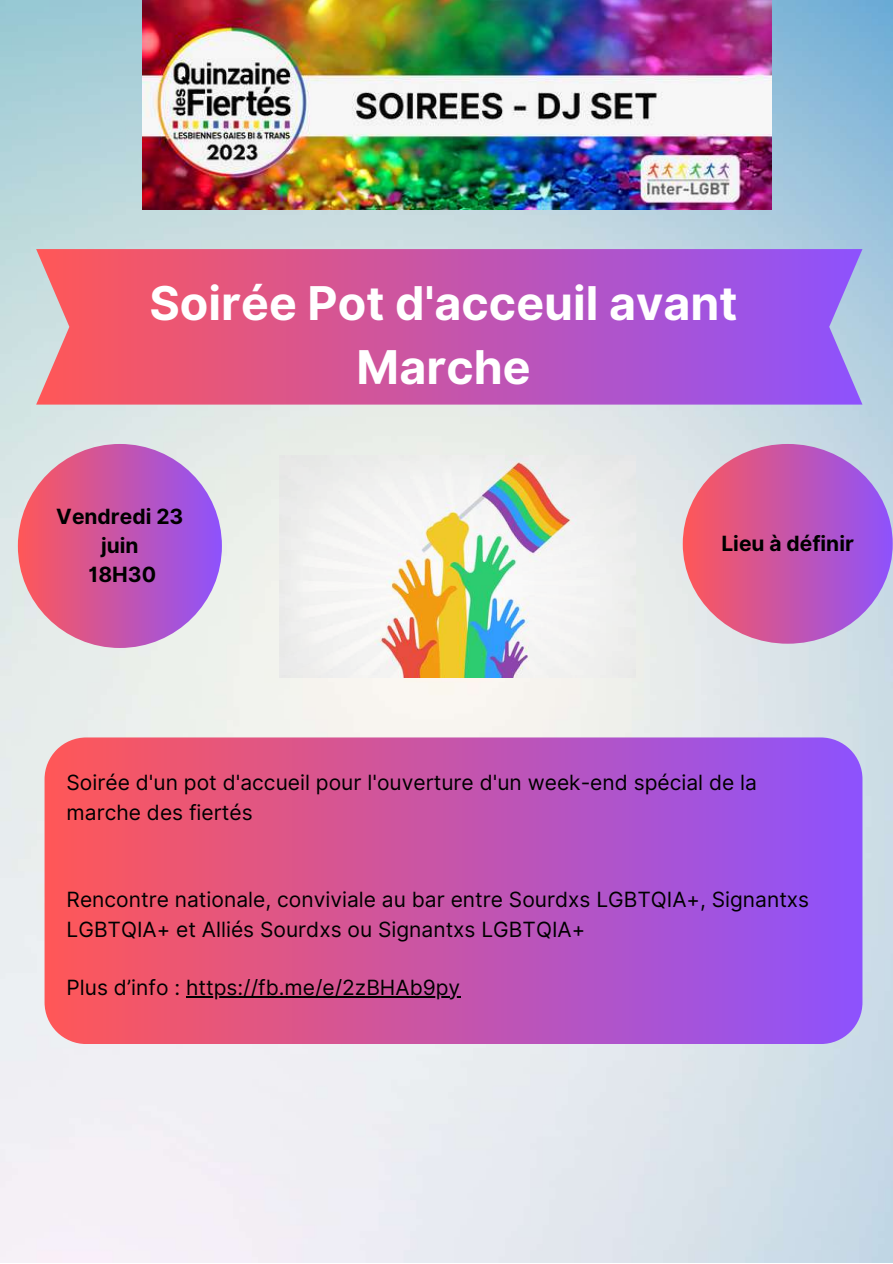
<style>
.page{position:relative;width:893px;height:1264px;background:#fff}
.page>*{position:absolute;margin:0;border:0;box-sizing:border-box;transform-origin:0 0}
.t1{font:700 46.5px/64.1px "Inter";color:#fff;text-align:center}
.t2{font:21px/29.2px "Inter";color:#000}
.t3{font:700 21px/29.2px "Inter";color:#000;text-align:center}
</style>
<div class="page">
<img style="left:0;top:0;width:892px;height:1262px">
<svg style="left:45px;top:737px;width:817px;height:306px;background:#c555aa"></svg>
<div style="left:18px;top:444px;width:204px;height:204px;background:linear-gradient(to right,#ff5757,#8e53fc);border-radius:50%"></div>
<div style="left:682px;top:444px;width:210px;height:199px;background:linear-gradient(to right,#ff5a59,#8e51fa);border-radius:50%"></div>
<img style="left:143px;top:0;width:628px;height:209px">
<svg style="left:36px;top:249px;width:826px;height:155px;background:#c559ac"></svg>
<img style="left:279px;top:455px;width:356px;height:222px">
<hr style="left:186px;top:996px;width:274px;height:1px;background:#000">
<h1 class="t1" style="left:149px;top:271px;width:589px">Soirée Pot d'acceuil avant<br>Marche</h1>
<p class="t3" style="left:56px;top:501px;width:129px">Vendredi 23 juin<br>18H30</p>
<p class="t3" style="left:721px;top:528px;width:134px">Lieu à définir</p>
<p class="t2" style="left:67px;top:768px;width:692px">Soirée d'un pot d'accueil pour l'ouverture d'un week-end spécial de la marche des fiertés</p>
<p class="t2" style="left:67px;top:885px;width:744px">Rencontre nationale, conviviale au bar entre Sourdxs LGBTQIA+, Signantxs<br>LGBTQIA+ et Alliés Sourdxs ou Signantxs LGBTQIA+</p>
<p class="t2" style="left:67px;top:972px;width:395px">Plus d’info : https://fb.me/e/2zBHAb9py</p>
</div>
